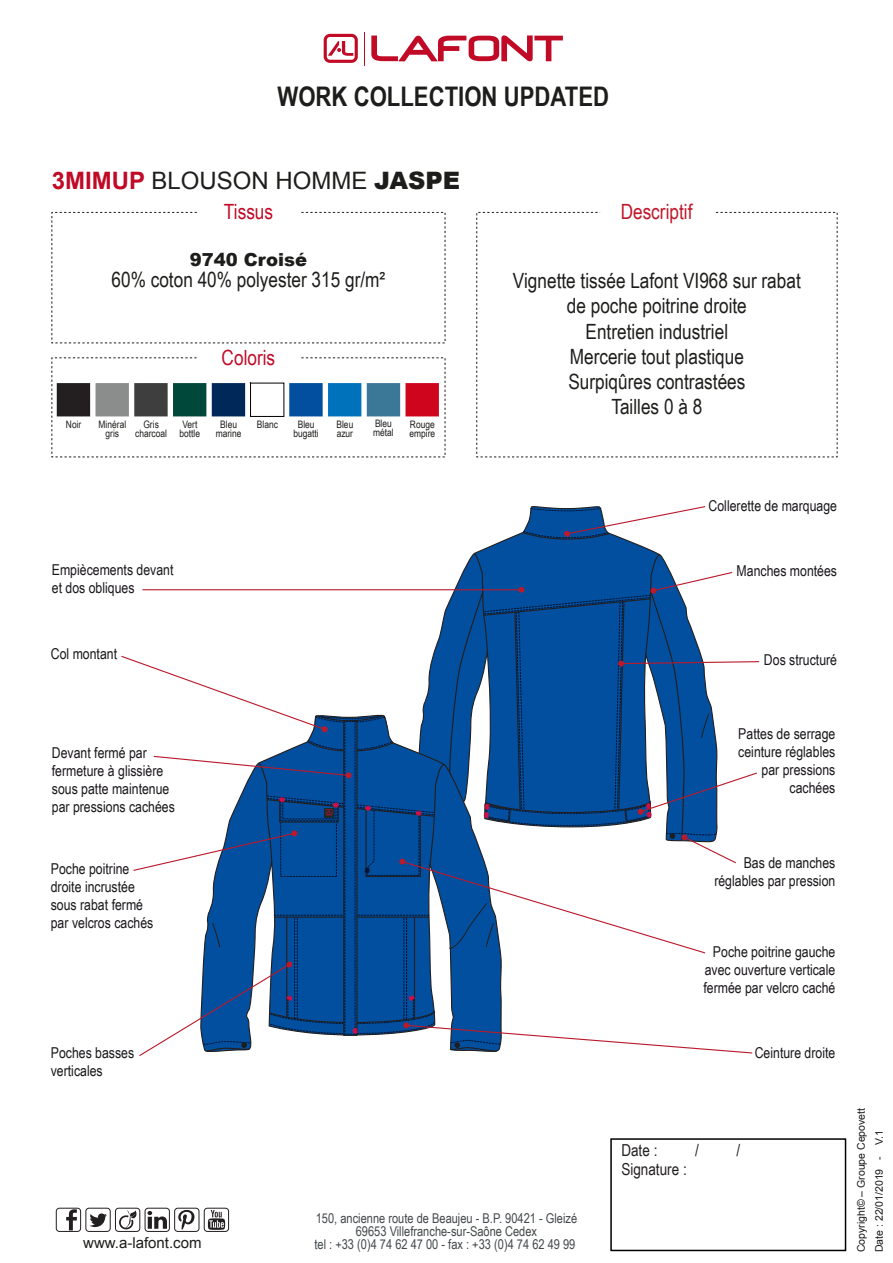
<style>
.page{position:relative;width:893px;height:1263px;background:#fff}
.page>*{position:absolute;margin:0;border:0;box-sizing:border-box;transform-origin:0 0}
.t1{font:700 27px "Arial Narrow";color:#1d1d1b}
.t2{font:24px "Arial";color:#1d1d1b}
.t3{font:21px/25.2px "Arial Narrow";color:#1d1d1b;text-align:center}
.t4{font:21px/25.2px "Arial Narrow";color:#1e1e1c;text-align:center}
.t5{font:21px "Arial Narrow";color:#c00a26}
.t6{font:21px "Arial Narrow";color:#bf1729}
.t7{font:900 18px "Arial";color:#1d1d1b}
.t8{font:16.5px "Arial Narrow";color:#231f20}
.t9{font:15px/18px "Arial Narrow";color:#1a171b}
.t10{font:15px "Arial";color:#1d1d1b}
.t11{font:13.5px/13.2px "Arial Narrow";color:#43484a;text-align:center}
.t12{font:10.5px "Arial";color:#1a171b}
.t13{font:10.35px/9.4px "Arial Narrow";color:#1d1d1b;text-align:center}
.s1{font-weight:700;color:#c00a26}
.s2{font-weight:900}
</style>
<div class="page">
<div style="left:610px;top:1138px;width:236px;height:113px;border:2px solid #000"></div>
<svg style="left:371px;top:35px;width:192px;height:26px"></svg>
<hr style="left:364px;top:33px;width:1px;height:33px;background:#c00a26">
<svg style="left:324px;top:34px;width:34px;height:29px"></svg>
<svg style="left:51px;top:212px;width:395px;height:132px"></svg>
<div style="left:86px;top:1208px;width:25px;height:24px;border:1px solid #231f20;border-radius:3px"></div>
<svg style="left:89px;top:1213px;width:18px;height:14px"></svg>
<div style="left:115px;top:1208px;width:25px;height:24px;border:1px solid #231f20;border-radius:3px"></div>
<svg style="left:119px;top:1210px;width:18px;height:19px"></svg>
<div style="left:204px;top:1208px;width:25px;height:24px;border:1px solid #231f20;border-radius:3px"></div>
<svg style="left:208px;top:1210px;width:17px;height:20px"></svg>
<div style="left:145px;top:1208px;width:25px;height:24px;border:1px solid #231f20;border-radius:3px"></div>
<svg style="left:147px;top:1211px;width:20px;height:18px"></svg>
<div style="left:174px;top:1208px;width:25px;height:24px;border:1px solid #231f20;border-radius:3px"></div>
<svg style="left:178px;top:1210px;width:16px;height:20px"></svg>
<div style="left:56px;top:1208px;width:25px;height:24px;border:1px solid #231f20;border-radius:3px"></div>
<svg style="left:66px;top:1209px;width:11px;height:21px"></svg>
<svg style="left:476px;top:532px;width:180px;height:20px"></svg>
<svg style="left:522px;top:506px;width:184px;height:34px"></svg>
<svg style="left:476px;top:212px;width:362px;height:246px"></svg>
<svg style="left:51px;top:357px;width:395px;height:101px"></svg>
<svg style="left:121px;top:552px;width:639px;height:504px"></svg>
<h1 class="t1" style="left:277px;top:76px;width:333px">WORK COLLECTION UPDATED</h1>
<h2 class="t2" style="left:52px;top:165px;width:410px"><span class="s1">3MIMUP</span> BLOUSON HOMME <span class="s2">JASPE</span></h2>
<h3 class="t5" style="left:224px;top:197px;width:51px">Tissus</h3>
<p class="t7" style="left:190px;top:246px;width:119px">9740 Croisé</p>
<h3 class="t3" style="left:112px;top:266px;width:275px">60% coton 40% polyester 315 gr/m²</h3>
<h3 class="t5" style="left:222px;top:342px;width:55px">Coloris</h3>
<p class="t13" style="left:66px;top:419px;width:17px">Noir</p>
<p class="t13" style="left:135px;top:419px;width:33px">Gris charcoal</p>
<p class="t13" style="left:180px;top:419px;width:22px;text-align:left">Vert bottle</p>
<p class="t13" style="left:216px;top:419px;width:27px">Bleu marine</p>
<p class="t13" style="left:257px;top:419px;width:23px">Blanc</p>
<p class="t13" style="left:293px;top:419px;width:27px">Bleu bugatti</p>
<p class="t13" style="left:336px;top:419px;width:18px;text-align:left">Bleu azur</p>
<p class="t13" style="left:99px;top:419px;width:29px">Minéral gris</p>
<p class="t13" style="left:373px;top:418px;width:22px;text-align:left">Bleu métal</p>
<p class="t13" style="left:409px;top:419px;width:27px;text-align:left">Rouge empire</p>
<p class="t9" style="left:52px;top:560px;width:123px">Empiècements devant et dos obliques</p>
<p class="t9" style="left:51px;top:644px;width:68px">Col montant</p>
<h3 class="t6" style="left:621px;top:197px;width:73px">Descriptif</h3>
<h3 class="t3" style="left:513px;top:267px;width:289px">Vignette tissée Lafont VI968 sur rabat de poche poitrine droite</h3>
<h3 class="t4" style="left:570px;top:318px;width:176px">Entretien industriel<br>Mercerie tout plastique</h3>
<h3 class="t3" style="left:568px;top:368px;width:179px">Surpiqûres contrastées</h3>
<h3 class="t4" style="left:611px;top:393px;width:92px">Tailles 0 à 8</h3>
<p class="t9" style="left:709px;top:496px;width:130px">Collerette de marquage</p>
<p class="t9" style="left:737px;top:561px;width:102px">Manches montées</p>
<p class="t9" style="left:764px;top:650px;width:75px">Dos structuré</p>
<p class="t9" style="left:52px;top:743px;width:125px">Devant fermé par fermeture à glissière sous patte maintenue par pressions cachées</p>
<p class="t9" style="left:738px;top:724px;width:99px;text-align:right">Pattes de serrage ceinture réglables par pressions cachées</p>
<p class="t9" style="left:51px;top:859px;width:104px">Poche poitrine droite incrustée sous rabat fermé par velcros cachés</p>
<p class="t9" style="left:714px;top:853px;width:123px;text-align:right">Bas de manches réglables par pression</p>
<p class="t9" style="left:703px;top:942px;width:133px;text-align:justify;text-indent:10px">Poche poitrine gauche avec ouverture verticale fermée par velcro caché</p>
<p class="t9" style="left:51px;top:1043px;width:85px">Poches basses verticales</p>
<p class="t10" style="left:83px;top:1233px;width:120px">www.a-lafont.com</p>
<p class="t11" style="left:314px;top:1211px;width:264px">150, ancienne route de Beaujeu - B.P. 90421 - Gleizé<br>69653 Villefranche-sur-Saône Cedex<br>tel : +33 (0)4 74 62 47 00 - fax : +33 (0)4 74 62 49 99</p>
<p class="t9" style="left:755px;top:1043px;width:82px">Ceinture droite</p>
<p class="t8" style="left:621px;top:1137px;width:38px">Date :</p>
<p class="t8" style="left:695px;top:1137px;width:5px">/</p>
<p class="t8" style="left:736px;top:1137px;width:5px">/</p>
<p class="t8" style="left:621px;top:1157px;width:67px">Signature :</p>
<p class="t12" style="left:854px;top:1252px;width:146px;rotate:-90deg">Copyright© – Groupe Cepovett</p>
<p class="t12" style="left:872px;top:1252px;width:124px;rotate:-90deg">Date : 22/01/2019 - V.1</p>
</div>
